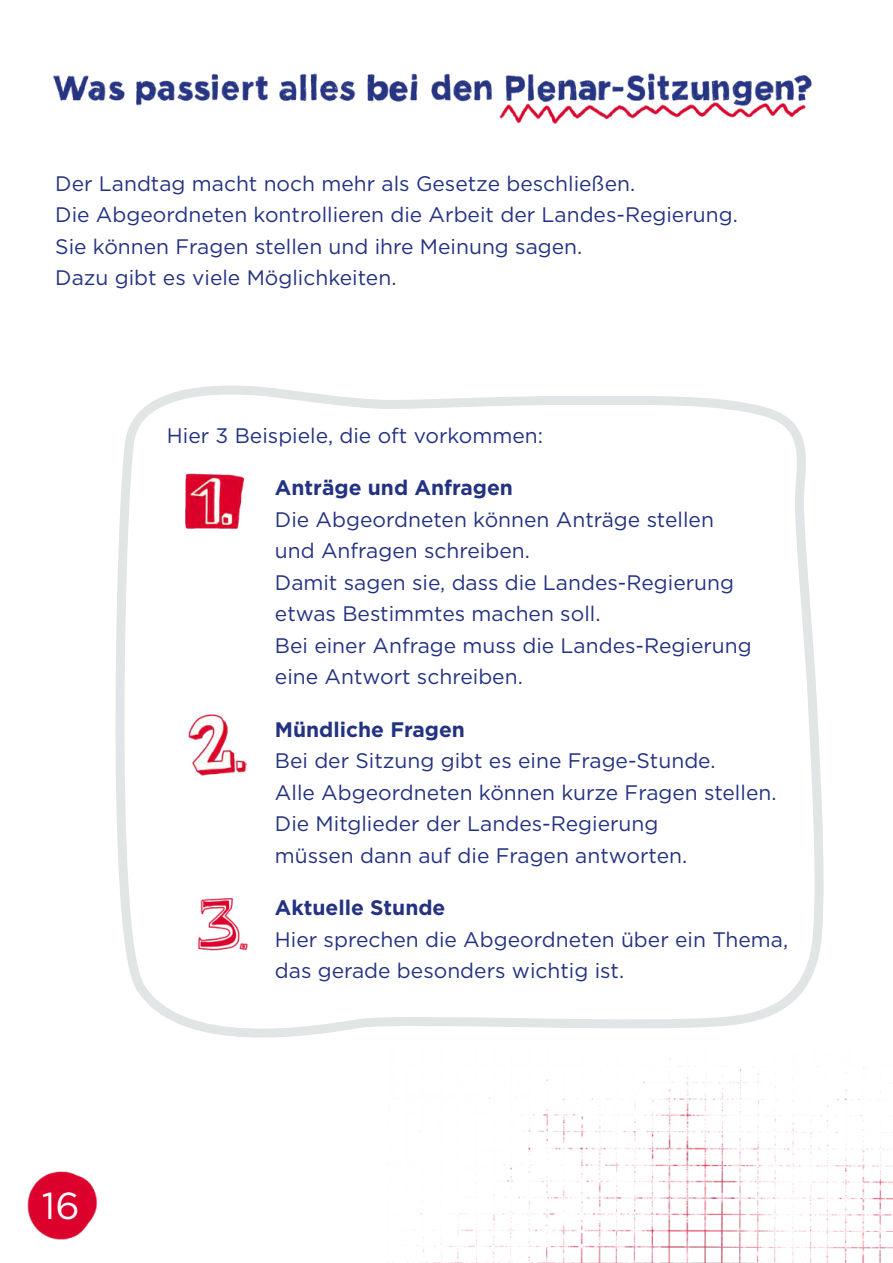
<style>
.page{position:relative;width:893px;height:1263px;background:#fff}
.page>*{position:absolute;margin:0;border:0;box-sizing:border-box;transform-origin:0 0}
.t1{font:37.5px "Gotham";color:#fff}
.t2{font:21px/31.5px "Gotham";color:#243282}
.t3{font:700 21px "Gotham";color:#243282}
</style>
<div class="page">
<img style="left:407px;top:1066px;width:486px;height:197px">
<img style="left:53px;top:73px;width:759px;height:51px">
<svg style="left:115px;top:385px;width:709px;height:675px"></svg>
<img style="left:27px;top:1171px;width:71px;height:69px">
<p class="t2" style="left:55px;top:167px;width:684px">Der Landtag macht noch mehr als Gesetze beschließen.<br>Die Abgeordneten kontrollieren die Arbeit der Landes-Regierung.<br>Sie können Fragen stellen und ihre Meinung sagen.<br>Dazu gibt es viele Möglichkeiten.</p>
<h1 class="t1" style="left:42px;top:1181px;width:39px">16</h1>
<p class="t2" style="left:167px;top:419px;width:378px">Hier 3 Beispiele, die oft vorkommen:</p>
<p class="t3" style="left:275px;top:475px;width:240px">Anträge und Anfragen</p>
<p class="t2" style="left:275px;top:503px;width:478px">Die Abgeordneten können Anträge stellen und Anfragen schreiben.<br>Damit sagen sie, dass die Landes-Regierung etwas Bestimmtes machen soll.<br>Bei einer Anfrage muss die Landes-Regierung eine Antwort schreiben.</p>
<p class="t3" style="left:275px;top:717px;width:192px">Mündliche Fragen</p>
<p class="t2" style="left:275px;top:744px;width:503px">Bei der Sitzung gibt es eine Frage-Stunde.<br>Alle Abgeordneten können kurze Fragen stellen.<br>Die Mitglieder der Landes-Regierung<br>müssen dann auf die Fragen antworten.</p>
<p class="t3" style="left:275px;top:895px;width:172px">Aktuelle Stunde</p>
<p class="t2" style="left:275px;top:923px;width:515px">Hier sprechen die Abgeordneten über ein Thema, das gerade besonders wichtig ist.</p>
</div>
